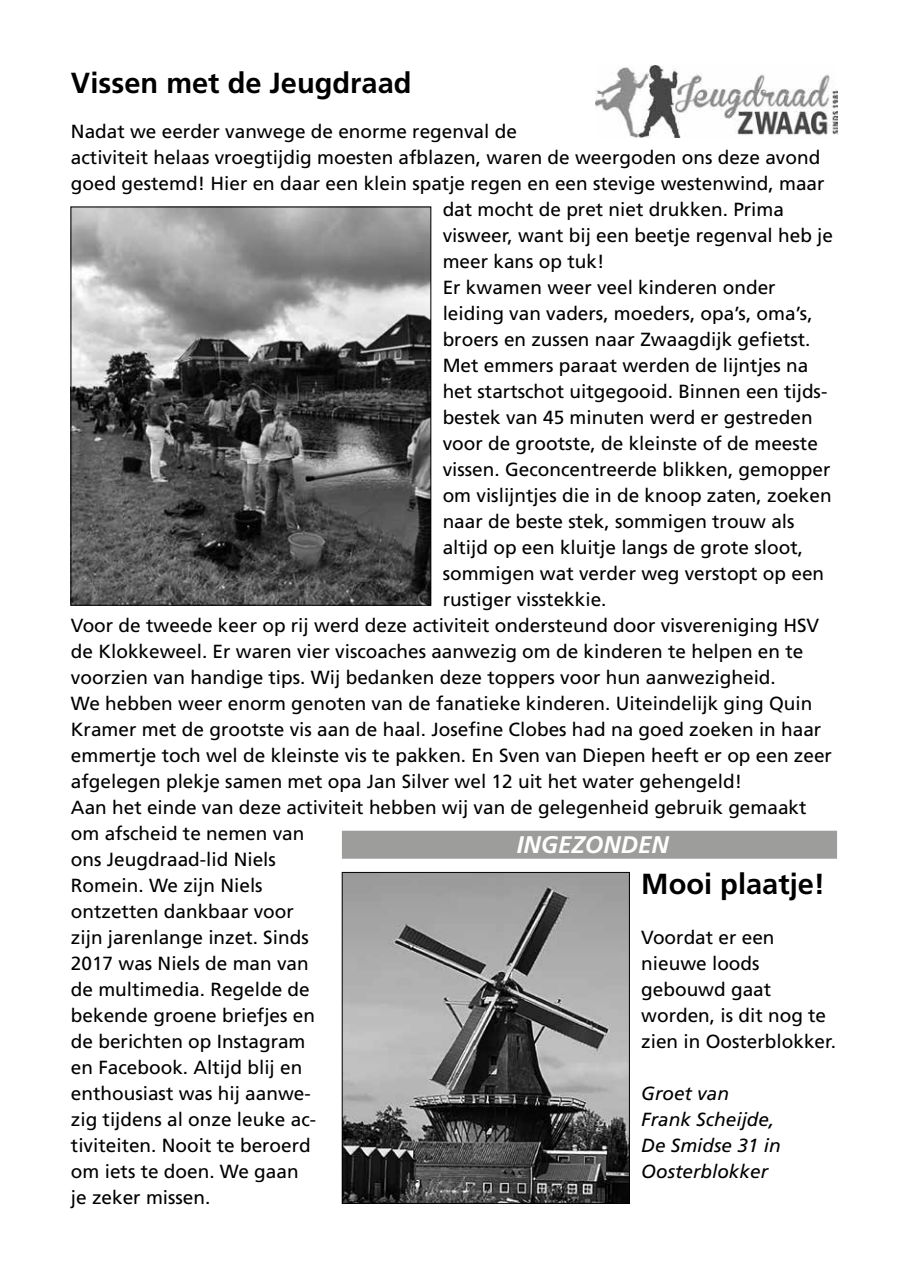
<style>
.page{position:relative;width:908px;height:1276px;background:#fff}
.page>*{position:absolute;margin:0;border:0;box-sizing:border-box;transform-origin:0 0}
.t1{font:700 29px "Frutiger";color:#000}
.t2{font:italic 700 24px "Frutiger";color:#fff}
.t3{font:19px/26px "Frutiger";color:#000}
.t4{font:italic 19px/26px "Frutiger";color:#000}
</style>
<div class="page">
<img style="left:595px;top:65px;width:241px;height:73px">
<img style="left:72px;top:208px;width:357px;height:396px">
<div style="left:70px;top:206px;width:361px;height:400px;border:1px solid #000"></div>
<img style="left:343px;top:874px;width:284px;height:328px">
<div style="left:341px;top:872px;width:288px;height:332px;border:1px solid #000"></div>
<div style="left:342px;top:830px;width:494px;height:28px;background:#9d9d9c"></div>
<h1 class="t1" style="left:71px;top:66px;width:342px">Vissen met de Jeugdraad</h1>
<p class="t3" style="left:71px;top:118px;width:447px">Nadat we eerder vanwege de enorme regenval de</p>
<p class="t3" style="left:71px;top:144px;width:750px">activiteit helaas vroegtijdig moesten afblazen, waren de weergoden ons deze avond</p>
<p class="t3" style="left:71px;top:170px;width:754px">goed gestemd! Hier en daar een klein spatje regen en een stevige westenwind, maar</p>
<p class="t3" style="left:442px;top:196px;width:343px">dat mocht de pret niet drukken. Prima</p>
<p class="t3" style="left:442px;top:222px;width:392px">visweer, want bij een beetje regenval heb je</p>
<p class="t3" style="left:442px;top:248px;width:163px">meer kans op tuk!</p>
<p class="t3" style="left:442px;top:274px;width:334px">Er kwamen weer veel kinderen onder</p>
<p class="t3" style="left:442px;top:300px;width:371px">leiding van vaders, moeders, opa’s, oma’s,</p>
<p class="t3" style="left:442px;top:326px;width:369px">broers en zussen naar Zwaagdijk gefietst.</p>
<p class="t3" style="left:442px;top:352px;width:367px">Met emmers paraat werden de lijntjes na</p>
<p class="t3" style="left:442px;top:378px;width:386px">het startschot uitgegooid. Binnen een tijds-</p>
<p class="t3" style="left:442px;top:404px;width:371px">bestek van 45 minuten werd er gestreden</p>
<p class="t3" style="left:442px;top:430px;width:376px">voor de grootste, de kleinste of de meeste</p>
<p class="t3" style="left:442px;top:456px;width:389px">vissen. Geconcentreerde blikken, gemopper</p>
<p class="t3" style="left:442px;top:482px;width:390px">om vislijntjes die in de knoop zaten, zoeken</p>
<p class="t3" style="left:442px;top:508px;width:353px">naar de beste stek, sommigen trouw als</p>
<p class="t3" style="left:442px;top:534px;width:362px">altijd op een kluitje langs de grote sloot,</p>
<p class="t3" style="left:442px;top:560px;width:383px">sommigen wat verder weg verstopt op een</p>
<p class="t3" style="left:442px;top:586px;width:165px">rustiger visstekkie.</p>
<p class="t3" style="left:71px;top:612px;width:749px">Voor de tweede keer op rij werd deze activiteit ondersteund door visvereniging HSV</p>
<p class="t3" style="left:71px;top:638px;width:733px">de Klokkeweel. Er waren vier viscoaches aanwezig om de kinderen te helpen en te</p>
<p class="t3" style="left:71px;top:664px;width:706px">voorzien van handige tips. Wij bedanken deze toppers voor hun aanwezigheid.</p>
<p class="t3" style="left:71px;top:690px;width:742px">We hebben weer enorm genoten van de fanatieke kinderen. Uiteindelijk ging Quin</p>
<p class="t3" style="left:71px;top:716px;width:751px">Kramer met de grootste vis aan de haal. Josefine Clobes had na goed zoeken in haar</p>
<p class="t3" style="left:71px;top:742px;width:762px">emmertje toch wel de kleinste vis te pakken. En Sven van Diepen heeft er op een zeer</p>
<p class="t3" style="left:71px;top:768px;width:672px">afgelegen plekje samen met opa Jan Silver wel 12 uit het water gehengeld!</p>
<p class="t3" style="left:71px;top:794px;width:736px">Aan het einde van deze activiteit hebben wij van de gelegenheid gebruik gemaakt</p>
<p class="t3" style="left:71px;top:820px;width:246px">om afscheid te nemen van ons Jeugdraad-lid Niels<br>Romein. We zijn Niels ontzetten dankbaar voor zijn jarenlange inzet. Sinds<br>2017 was Niels de man van de multimedia. Regelde de bekende groene briefjes en de berichten op Instagram en Facebook. Altijd blij en enthousiast was hij aanwe&shy;zig tijdens al onze leuke ac&shy;tiviteiten. Nooit te beroerd om iets te doen. We gaan je zeker missen.</p>
<p class="t2" style="left:516px;top:831px;width:154px">INGEZONDEN</p>
<h1 class="t1" style="left:641px;top:866px;width:185px">Mooi plaatje!</h1>
<p class="t3" style="left:641px;top:924px;width:196px">Voordat er een nieuwe loods gebouwd gaat worden, is dit nog te zien in Oosterblokker.</p>
<p class="t4" style="left:641px;top:1080px;width:141px">Groet van<br>Frank Scheijde,<br>De Smidse 31 in<br>Oosterblokker</p>
</div>
